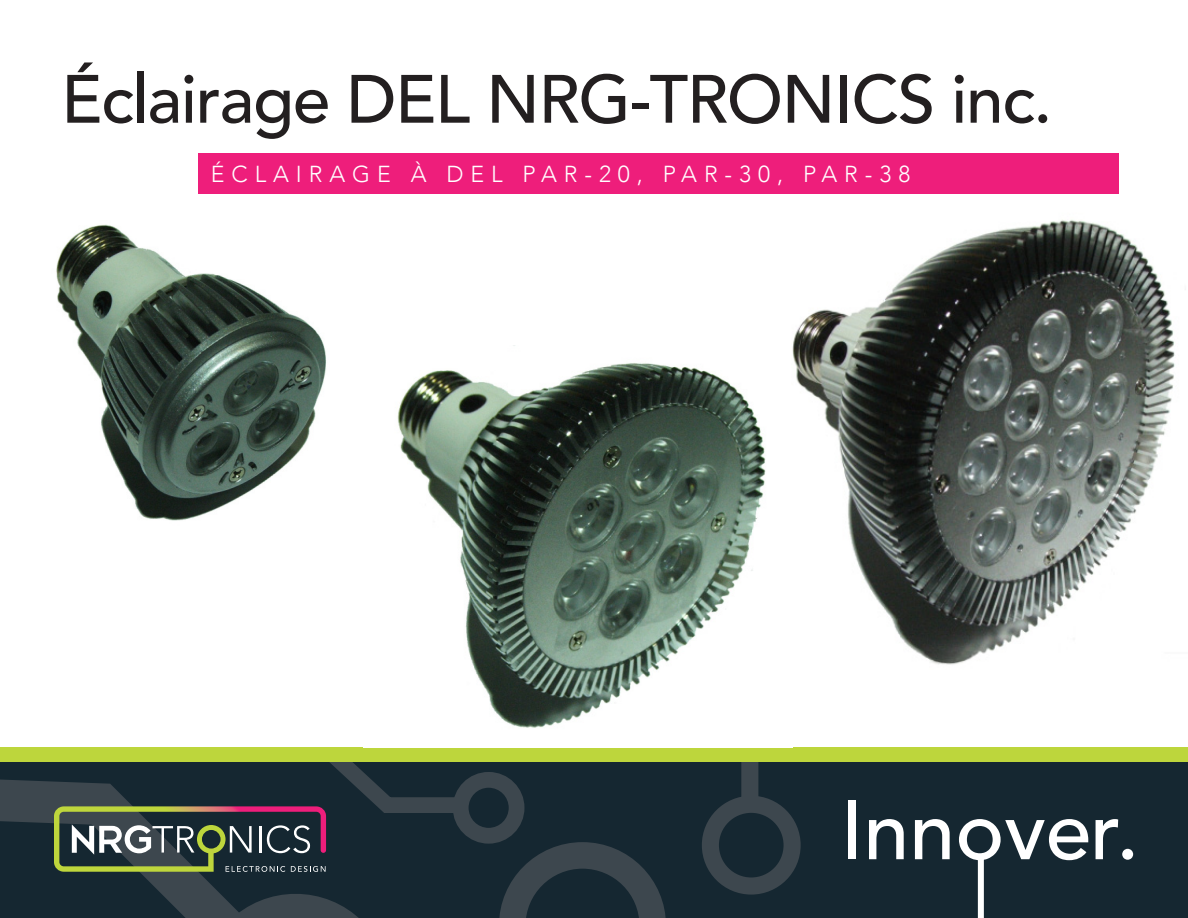
<style>
.page{position:relative;width:1188px;height:918px;background:#fff}
.page>*{position:absolute;margin:0;border:0;box-sizing:border-box;transform-origin:0 0}
.t1{font:500 82.65px "Avenir LT";color:#fff}
.t2{font:500 67.5px "Avenir LT";letter-spacing:-.02em;color:#231f20}
.t3{font:300 23.1px "Avenir LT";letter-spacing:.3em;color:#fff}
</style>
<div class="page">
<div style="left:0;top:761px;width:1188px;height:157px;background:#152731"></div>
<div style="left:702px;top:796px;width:99px;height:99px;border:17px solid #3d474e;border-radius:50%"></div>
<div style="left:741px;top:761px;width:17px;height:43px;background:#3d474e"></div>
<div style="left:453px;top:772px;width:71px;height:72px;border:16px solid #3d474e;border-radius:50%"></div>
<svg style="left:499px;top:842px;width:167px;height:76px"></svg>
<div style="left:0;top:779px;width:54px;height:44px;background:#3d474e"></div>
<div style="left:0;top:748px;width:1188px;height:14px;background:#bdd63c"></div>
<div style="left:198px;top:153px;width:920px;height:40px;background:#ee1e7b"></div>
<svg style="left:977px;top:856px;width:7px;height:62px"></svg>
<svg style="left:54px;top:747px;width:421px;height:171px"></svg>
<img style="left:56px;top:224px;width:270px;height:297px">
<img style="left:364px;top:345px;width:402px;height:403px">
<img style="left:792px;top:220px;width:383px;height:445px">
<h2 class="t2" style="left:61px;top:60px;width:992px">Éclairage DEL NRG-TRONICS inc.</h2>
<p class="t3" style="left:211px;top:160px;width:701px">ÉCLAIRAGE à DEL PAR-20, PAR-30, PAR-38</p>
<h1 class="t1" style="left:840px;top:783px;width:300px">Innover.</h1>
</div>
